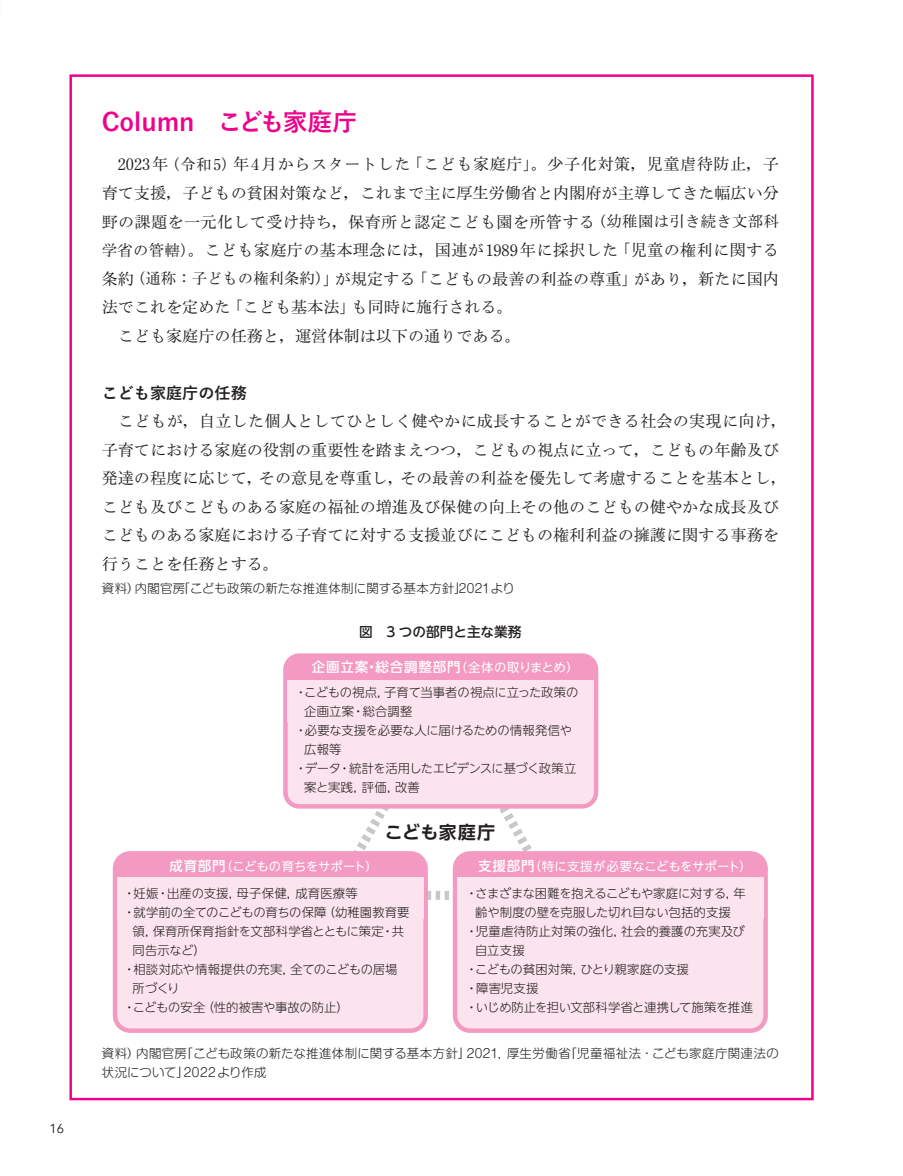
<style>
.page{position:relative;width:903px;height:1176px;background:#fff}
.page>*{position:absolute;margin:0;border:0;box-sizing:border-box;transform-origin:0 0}
.t1{font:700 24.85px "Yu Go";color:#ed028c}
.t2{font:700 17.85px "UD Shin Go NT Pr 6 N De";letter-spacing:.025em;color:#231f20}
.t3{font:500 16.1px/28.5px "Ro H Min Kok Pro";color:#231f20}
.t4{font:500 16.1px "Ro H Min Kok Pro";letter-spacing:.02em;color:#231f20}
.t5{font:500 16.1px "Ro H Min Kok Pro";letter-spacing:.03em;color:#231f20}
.t6{font:700 16.1px "Yu Go";color:#231f20}
.t7{font:500 13.65px "UD Shin Go NT Pr 6 N";color:#231f20}
.t8{font:500 13.47px "UD Shin Go NT Pr 6 N";letter-spacing:.065em;color:#fff}
.t9{font:12.95px "Avenir";color:#231f20}
.t10{font:300 12.42px/18.6px "Shin M Go Pr 6 N";letter-spacing:.03em;color:#231f20}
.t11{font:300 12.25px "UD Shin Go NT Pr 6 N";letter-spacing:-.005em;color:#231f20}
.t12{font:300 12.25px "UD Shin Go NT Pr 6 N";letter-spacing:-.025em;color:#231f20}
.t13{font:12.25px "UD Shin Go NT Pr 6 N";letter-spacing:.005em;color:#fff}
.t14{font:300 12.25px "UD Shin Go NT Pr 6 N";letter-spacing:.015em;color:#231f20}
.t15{font:300 12.25px "UD Shin Go NT Pr 6 N";letter-spacing:-.03em;color:#231f20}
.t16{font:300 12.25px "UD Shin Go NT Pr 6 N";letter-spacing:.02em;color:#231f20}
.s1{font-size:15.4px}
.s2{font-weight:400;font-size:12.25px}
.s3{font-weight:500;font-size:13.47px}
</style>
<div class="page">
<svg style="left:318px;top:808px;width:251px;height:96px"></svg>
<div style="left:285px;top:655px;width:311px;height:151px;background:#fce4ee;border-radius:14px"></div>
<div style="left:283px;top:653px;width:315px;height:155px;border:4px solid #f499c2;border-radius:14px"></div>
<div style="left:285px;top:654px;width:311px;height:46px;background:#f499c2;border-radius:14px"></div>
<div style="left:288px;top:680px;width:306px;height:41px;background:#fce4ee"></div>
<div style="left:115px;top:853px;width:311px;height:177px;background:#fce4ee;border-radius:15px"></div>
<div style="left:113px;top:851px;width:315px;height:182px;border:4px solid #f499c2;border-radius:15px"></div>
<div style="left:115px;top:852px;width:311px;height:45px;background:#f499c2;border-radius:14px"></div>
<div style="left:117px;top:878px;width:306px;height:41px;background:#fce4ee"></div>
<div style="left:455px;top:853px;width:310px;height:177px;background:#fce4ee;border-radius:15px"></div>
<div style="left:453px;top:851px;width:315px;height:182px;border:4px solid #f499c2;border-radius:15px"></div>
<div style="left:455px;top:852px;width:310px;height:45px;background:#f499c2;border-radius:14px"></div>
<div style="left:457px;top:878px;width:306px;height:41px;background:#fce4ee"></div>
<p class="t9" style="left:50px;top:1120px;width:16px">16</p>
<h1 class="t1" style="left:102px;top:108px;width:257px">Column　こども家庭庁</h1>
<p class="t5" style="left:118px;top:154px;width:663px">2023年<span class="s1">（令和5）</span>年4月からスタートした「こども家庭庁」。少子化対策，児童虐待防止，子</p>
<p class="t3" style="left:102px;top:180px;width:679px">育て支援，子どもの貧困対策など，これまで主に厚生労働省と内閣府が主導してきた幅広い分</p>
<p class="t4" style="left:102px;top:212px;width:679px">野の課題を一元化して受け持ち，保育所と認定こども園を所管する<span class="s1">（幼稚園は引き続き文部科</span></p>
<p class="t4" style="left:102px;top:240px;width:678px"><span class="s1">学省の管轄）</span>。こども家庭庁の基本理念には，国連が1989年に採択した「児童の権利に関する</p>
<p class="t3" style="left:102px;top:265px;width:679px">条約<span class="s1">（通称：子どもの権利条約）</span>」が規定する「こどもの最善の利益の尊重」があり，新たに国内</p>
<p class="t3" style="left:102px;top:294px;width:413px">法でこれを定めた「こども基本法」も同時に施行される。</p>
<p class="t3" style="left:118px;top:322px;width:405px">こども家庭庁の任務と，運営体制は以下の通りである。</p>
<p class="t6" style="left:102px;top:384px;width:147px">こども家庭庁の任務</p>
<p class="t3" style="left:102px;top:408px;width:687px;text-indent:16px">こどもが，自立した個人としてひとしく健やかに成長することができる社会の実現に向け，子育てにおける家庭の役割の重要性を踏まえつつ，こどもの視点に立って，こどもの年齢及び発達の程度に応じて，その意見を尊重し，その最善の利益を優先して考慮することを基本とし，こども及びこどものある家庭の福祉の増進及び保健の向上その他のこどもの健やかな成長及びこどものある家庭における子育てに対する支援並びにこどもの権利利益の擁護に関する事務を行うことを任務とする。</p>
<p class="t10" style="left:102px;top:578px;width:415px">資料）内閣官房「こども政策の新たな推進体制に関する基本方針」2021より</p>
<p class="t7" style="left:359px;top:621px;width:164px">図　3 つの部門と主な業務</p>
<p class="t8" style="left:312px;top:655px;width:269px">企画立案・総合調整部門<span class="s2">（全体の取りまとめ）</span></p>
<p class="t11" style="left:295px;top:682px;width:285px">・こどもの視点，子育て当事者の視点に立った政策の</p>
<p class="t14" style="left:304px;top:701px;width:110px">企画立案・総合調整</p>
<p class="t11" style="left:295px;top:720px;width:279px">・必要な支援を必要な人に届けるための情報発信や</p>
<p class="t11" style="left:304px;top:739px;width:39px">広報等</p>
<p class="t15" style="left:295px;top:758px;width:283px">・データ・統計を活用したエビデンスに基づく政策立</p>
<p class="t11" style="left:304px;top:777px;width:117px">案と実践，評価，改善</p>
<p class="t2" style="left:385px;top:818px;width:111px">こども家庭庁</p>
<p class="t13" style="left:169px;top:856px;width:210px"><span class="s3">成育部門</span>（こどもの育ちをサポート）</p>
<p class="t16" style="left:123px;top:883px;width:236px">・妊娠・出産の支援，母子保健，成育医療等</p>
<p class="t11" style="left:123px;top:902px;width:288px">・就学前の全てのこどもの育ちの保障（幼稚園教育要</p>
<p class="t11" style="left:133px;top:921px;width:273px">領，保育所保育指針を文部科学省とともに策定・共</p>
<p class="t11" style="left:133px;top:940px;width:75px">同告示など）</p>
<p class="t11" style="left:123px;top:959px;width:276px">・相談対応や情報提供の充実，全てのこどもの居場</p>
<p class="t11" style="left:133px;top:978px;width:48px">所づくり</p>
<p class="t11" style="left:123px;top:997px;width:227px">・こどもの安全（性的被害や事故の防止）</p>
<p class="t13" style="left:478px;top:856px;width:275px"><span class="s3">支援部門</span>（特に支援が必要なこどもをサポート）</p>
<p class="t12" style="left:466px;top:883px;width:282px">・さまざまな困難を抱えるこどもや家庭に対する，年</p>
<p class="t11" style="left:475px;top:902px;width:257px">齢や制度の壁を克服した切れ目ない包括的支援</p>
<p class="t14" style="left:466px;top:921px;width:281px">・児童虐待防止対策の強化，社会的養護の充実及び</p>
<p class="t11" style="left:475px;top:940px;width:51px">自立支援</p>
<p class="t11" style="left:466px;top:959px;width:225px">・こどもの貧困対策，ひとり親家庭の支援</p>
<p class="t11" style="left:466px;top:978px;width:74px">・障害児支援</p>
<p class="t12" style="left:466px;top:997px;width:289px">・いじめ防止を担い文部科学省と連携して施策を推進</p>
<p class="t10" style="left:102px;top:1043px;width:679px">資料）内閣官房「こども政策の新たな推進体制に関する基本方針」2021，厚生労働省「児童福祉法・こども家庭庁関連法の状況について」2022より作成</p>
</div>
